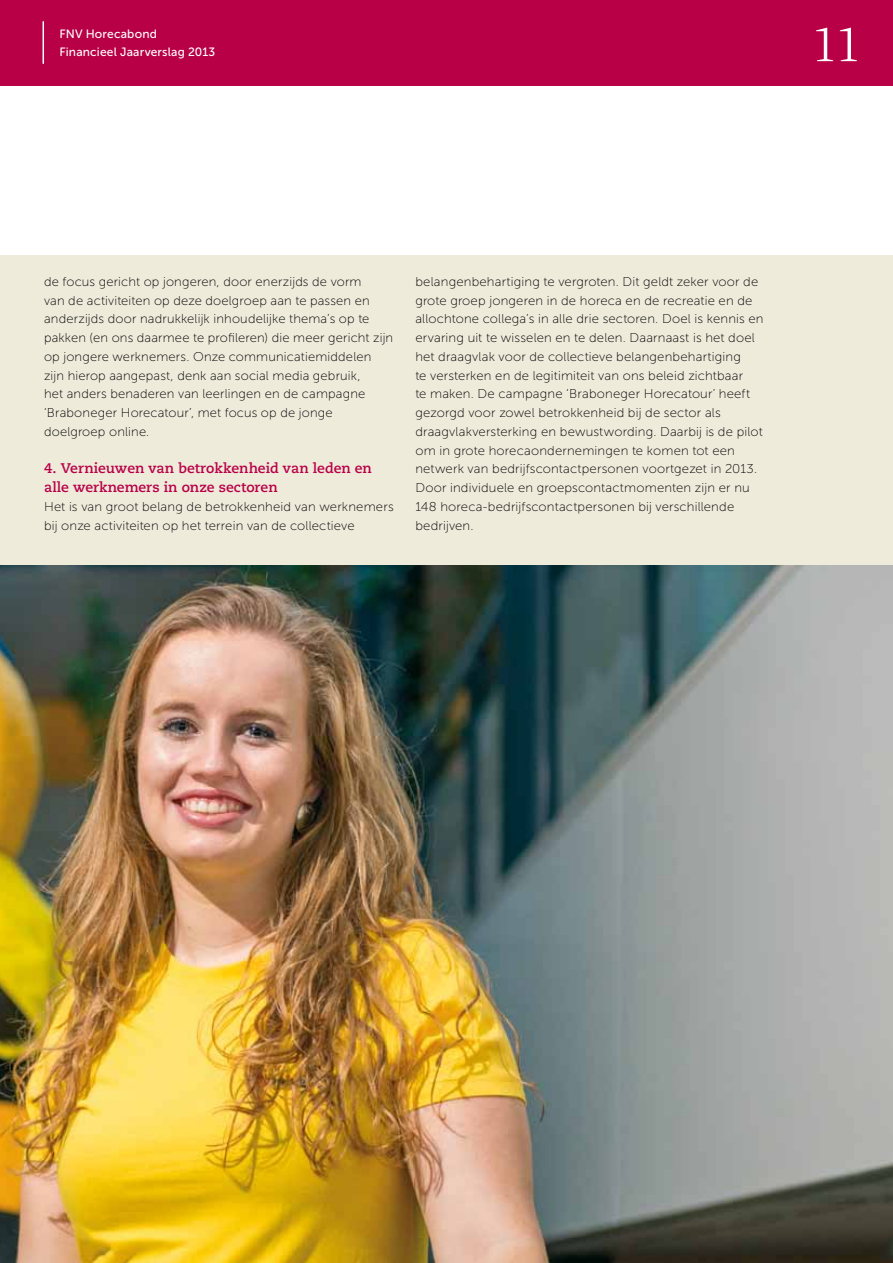
<style>
.page{position:relative;width:893px;height:1263px;background:#fff}
.page>*{position:absolute;margin:0;border:0;box-sizing:border-box;transform-origin:0 0}
.t1{font:52.5px "Veljovic Std";color:#fff}
.t2{font:700 13.95px/18.8px "Caecilia LT Std";color:#b80047}
.t3{font:12.75px/18.8px "Museo Sans 100";letter-spacing:.015em;color:#000}
.t4{font:12px "Museo Sans 500";letter-spacing:.015em;color:#fff}
</style>
<div class="page">
<div style="left:0;top:255px;width:893px;height:1008px;background:#eeebdb"></div>
<div style="left:0;top:0;width:893px;height:85px;background:#b80047"></div>
<img style="left:0;top:566px;width:893px;height:697px">
<hr style="left:43px;top:21px;width:1px;height:43px;background:#fff">
<p class="t4" style="left:60px;top:27px;width:99px">FNV Horecabond</p>
<p class="t4" style="left:60px;top:46px;width:157px">Financieel Jaarverslag 2013</p>
<p class="t4" style="left:208px;top:46px;width:7px">1</p>
<h1 class="t1" style="left:812px;top:16px;width:52px">11</h1>
<p class="t3" style="left:44px;top:272px;width:351px">de focus gericht op jongeren, door enerzijds de vorm<br>van de activiteiten op deze doelgroep aan te passen en anderzijds door nadrukkelijk inhoudelijke thema’s op te pakken (en ons daarmee te profileren) die meer gericht zijn op jongere werknemers. Onze communicatiemiddelen zijn hierop aangepast, denk aan social media gebruik,<br>het anders benaderen van leerlingen en de campagne ‘Braboneger Horecatour’, met focus op de jonge doelgroep online.</p>
<p class="t2" style="left:44px;top:459px;width:329px">4. Vernieuwen van betrokkenheid van leden en alle werknemers in onze sectoren</p>
<p class="t3" style="left:44px;top:497px;width:351px">Het is van groot belang de betrokkenheid van werknemers bij onze activiteiten op het terrein van de collectieve</p>
<p class="t3" style="left:415px;top:272px;width:350px">belangenbehartiging te vergroten. Dit geldt zeker voor de grote groep jongeren in de horeca en de recreatie en de allochtone collega’s in alle drie sectoren. Doel is kennis en ervaring uit te wisselen en te delen. Daarnaast is het doel het draagvlak voor de collectieve belangenbehartiging<br>te versterken en de legitimiteit van ons beleid zichtbaar<br>te maken. De campagne ‘Braboneger Horecatour’ heeft gezorgd voor zowel betrokkenheid bij de sector als draagvlakversterking en bewustwording. Daarbij is de pilot om in grote horecaondernemingen te komen tot een netwerk van bedrijfscontactpersonen voortgezet in 2013.<br>Door individuele en groepscontactmomenten zijn er nu 148 horeca-bedrijfscontactpersonen bij verschillende bedrijven.</p>
</div>
